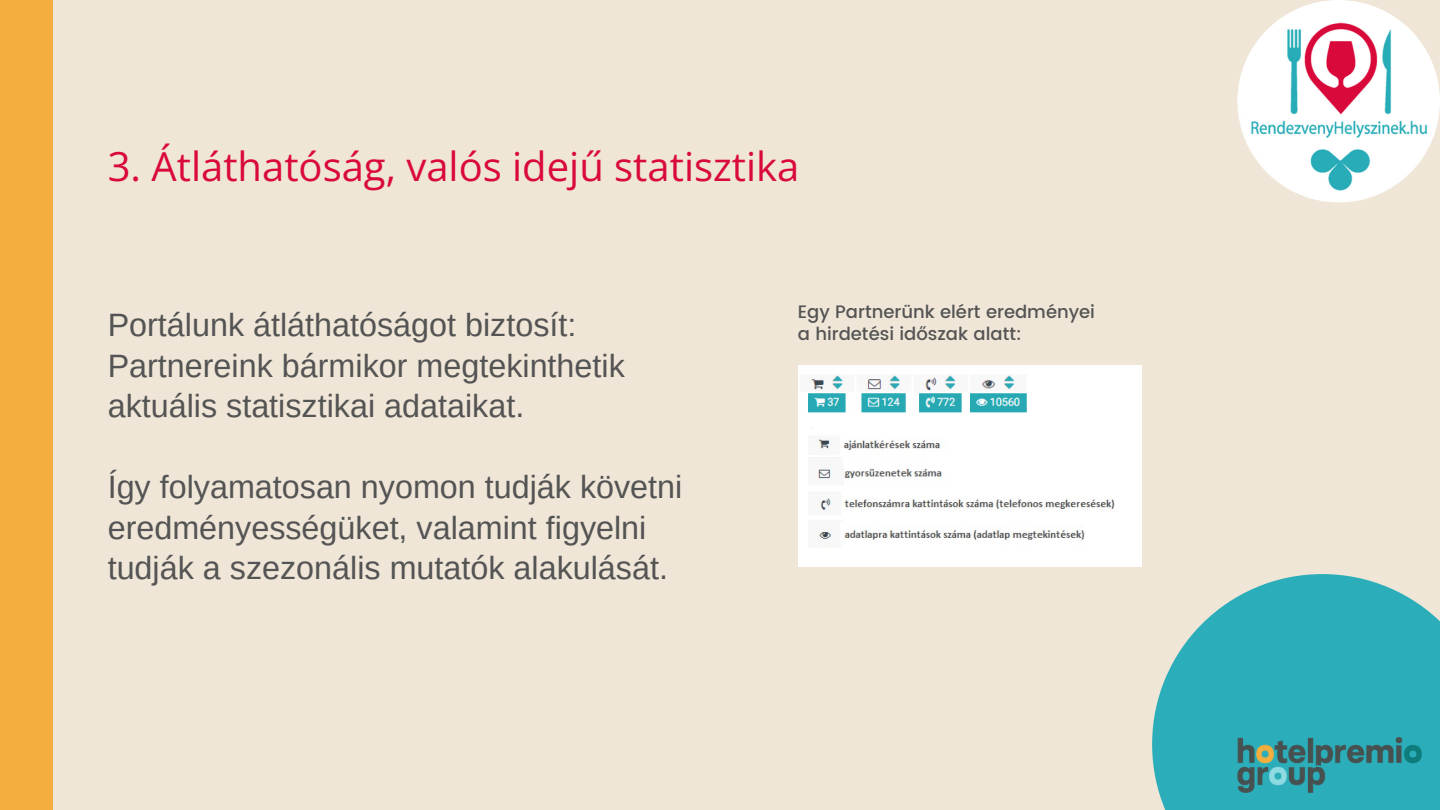
<style>
.page{position:relative;width:1440px;height:810px;background:#efe6d7}
.page>*{position:absolute;margin:0;border:0;box-sizing:border-box;transform-origin:0 0}
.t1{font:40px "Open Sans";color:#da093b}
.t2{font:32.3px/40.5px "Arimo";color:#545454}
.t3{font:500 18px "Poppins";color:#545454}
</style>
<div class="page">
<div style="left:1152px;top:574px;width:288px;height:236px;background:#2baeba"></div>
<img style="left:1237px;top:0;width:203px;height:203px;border-radius:50%">
<div style="left:0;top:0;width:52px;height:810px;background:#f4ae3f"></div>
<img style="left:1237px;top:737px;width:184px;height:56px">
<img style="left:799px;top:365px;width:342px;height:202px">
<p class="t1" style="left:108px;top:138px;width:693px">3. Átláthatóság, valós idejű statisztika</p>
<h2 class="t2" style="left:108px;top:305px;width:519px">Portálunk átláthatóságot biztosít:<br>Partnereink bármikor megtekinthetik aktuális statisztikai adataikat.</h2>
<p class="t2" style="left:108px;top:467px;width:576px">Így folyamatosan nyomon tudják követni eredményességüket, valamint figyelni tudják a szezonális mutatók alakulását.</p>
<p class="t3" style="left:798px;top:302px;width:299px">Egy Partnerünk elért eredményei</p>
<p class="t3" style="left:798px;top:323px;width:225px">a hirdetési időszak alatt:</p>
</div>
